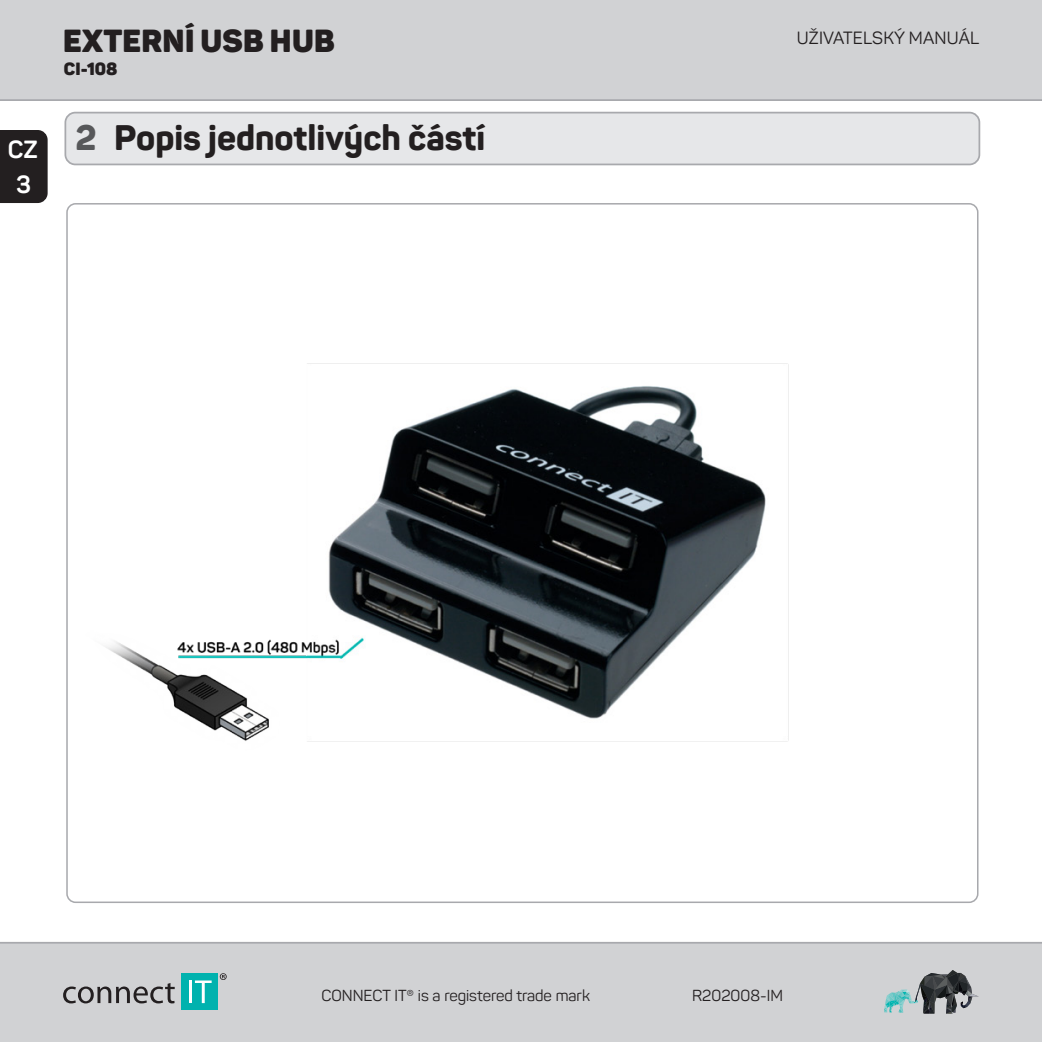
<style>
.page{position:relative;width:1042px;height:1042px;background:#fff}
.page>*{position:absolute;margin:0;border:0;box-sizing:border-box;transform-origin:0 0}
._01_Nadpis_sekce{font:800 35px "Panton";color:#231f20}
.t1{font:900 31.5px "Panton";letter-spacing:.01em;color:#231f20}
.t2{font:700 24.5px/34.6px "Panton";color:#fff;text-align:center}
.t3{font:17.5px "Panton";letter-spacing:.01em;color:#231f20}
.t4{font:900 17.5px "Panton";color:#231f20}
.t5{font:15.75px "Panton";color:#231f20}
.s1{color:#57585a}
</style>
<div class="page">
<div style="left:0;top:942px;width:1042px;height:100px;background:#d1d2d4"></div>
<svg style="left:884px;top:970px;width:95px;height:43px;background:#8b9698"></svg>
<div style="left:181px;top:973px;width:37px;height:37px;background:#00b2ae"></div>
<hr style="left:189px;top:980px;width:3px;height:23px;background:#fff">
<svg style="left:195px;top:980px;width:17px;height:23px"></svg>
<svg style="left:63px;top:983px;width:112px;height:20px;background:#9b9b9d"></svg>
<svg style="left:220px;top:973px;width:7px;height:7px"></svg>
<div style="left:0;top:0;width:1042px;height:101px;background:#d1d2d4"></div>
<div style="left:0;top:130px;width:48px;height:73px;background:#231f20"></div>
<div style="left:65px;top:113px;width:914px;height:51px;background:#e6e7e9;border-radius:10px"></div>
<div style="left:64px;top:112px;width:916px;height:53px;border:2px solid #a8a9ad;border-radius:10px"></div>
<img style="left:105px;top:363px;width:684px;height:379px">
<h3 class="t2" style="left:8px;top:132px;width:32px">CZ<br>3</h3>
<h2 class="t1" style="left:63px;top:20px;width:273px">EXTERNÍ USB HUB</h2>
<p class="t3" style="left:797px;top:27px;width:184px">UŽIVATELSKÝ MANUÁL</p>
<p class="t4" style="left:64px;top:58px;width:55px">CI-108</p>
<p class="_01_Nadpis_sekce" style="left:75px;top:115px;width:411px"><span class="s1">2</span> Popis jednotlivých částí</p>
<p class="t5" style="left:321px;top:985px;width:270px">CONNECT IT®️ is a registered trade mark</p>
<p class="t5" style="left:692px;top:985px;width:92px">R202008-IM</p>
</div>
